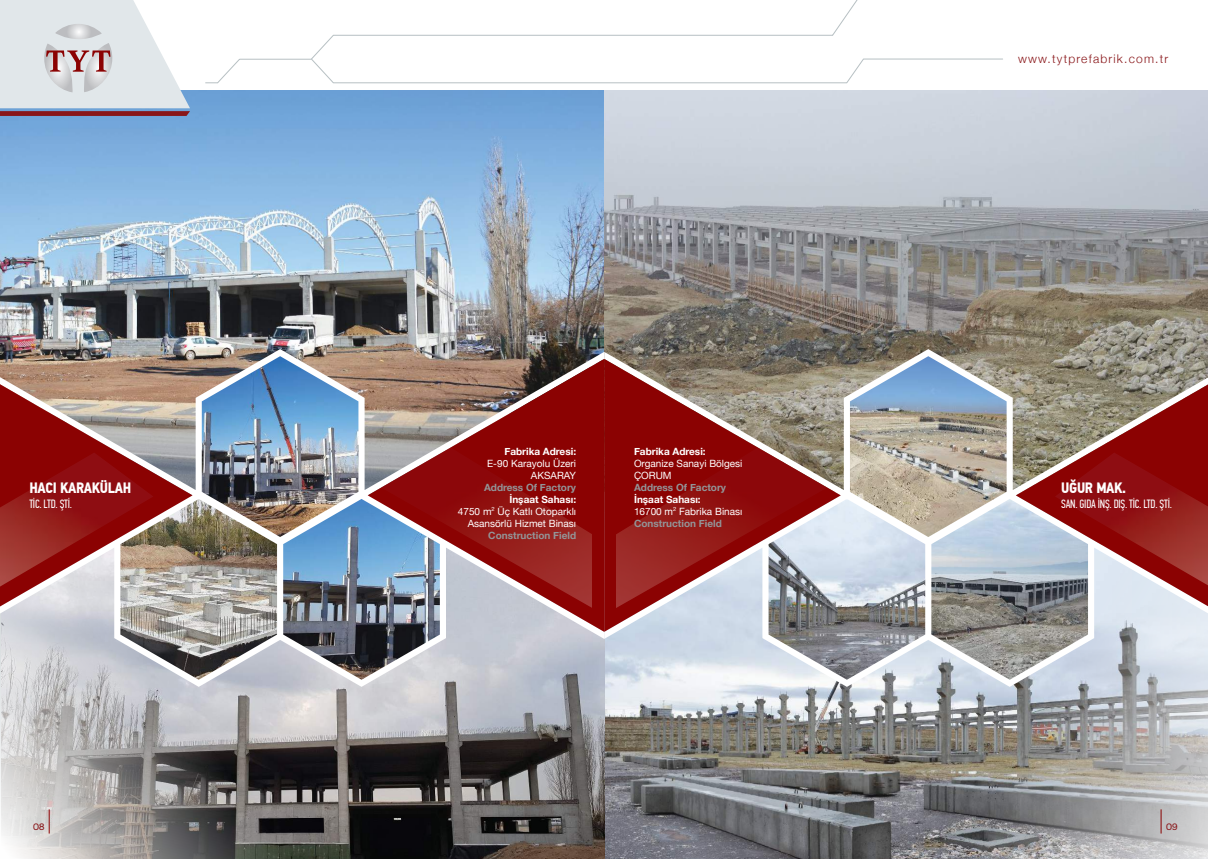
<style>
.page{position:relative;width:1208px;height:859px;background:#fff}
.page>*{position:absolute;margin:0;border:0;box-sizing:border-box;transform-origin:0 0}
.t1{font:700 15px "PF Din Text Cond Pro";letter-spacing:-.02em;color:#fff}
.t2{font:12px "PF Din Text Comp Pro";letter-spacing:-.02em;color:#fff}
.t3{font:300 12px "Helvetica Neue";letter-spacing:.1em;color:#891619}
.t4{font:10px/12px "Helvetica Neue";color:#fff;text-align:right}
.t5{font:700 10px "Helvetica Neue";color:#939598}
.t6{font:700 10px "Helvetica Neue";color:#fff}
.t7{font:10px "PF Encore Sans Pro";color:#891619}
.s1{font-weight:700}
.s2{font-weight:700;color:#939598}
</style>
<div class="page">
<img style="left:604px;top:687px;width:603px;height:172px">
<img style="left:1px;top:687px;width:603px;height:172px">
<img style="left:0;top:90px;width:604px;height:259px">
<img style="left:604px;top:90px;width:604px;height:259px">
<svg style="left:0;top:349px;width:604px;height:338px;background:#b9b5b5"></svg>
<svg style="left:0;top:384px;width:193px;height:222px;background:#b0827c"></svg>
<svg style="left:368px;top:359px;width:236px;height:273px;background:#9c645f"></svg>
<img style="left:202px;top:356px;width:156px;height:181px">
<img style="left:120px;top:499px;width:157px;height:181px">
<img style="left:283px;top:499px;width:157px;height:181px">
<img style="left:381px;top:448px;width:210px;height:160px">
<img style="left:0;top:452px;width:153px;height:135px">
<svg style="left:604px;top:349px;width:604px;height:338px;background:#bdc0c1"></svg>
<svg style="left:1015px;top:384px;width:193px;height:222px;background:#a0796e"></svg>
<svg style="left:604px;top:359px;width:236px;height:273px;background:#9b6962"></svg>
<img style="left:850px;top:356px;width:156px;height:181px">
<img style="left:931px;top:499px;width:157px;height:181px">
<img style="left:768px;top:499px;width:157px;height:181px">
<img style="left:617px;top:448px;width:210px;height:160px">
<img style="left:1055px;top:452px;width:153px;height:134px">
<svg style="left:311px;top:0;width:692px;height:83px"></svg>
<svg style="left:205px;top:59px;width:106px;height:24px"></svg>
<svg style="left:0;top:0;width:190px;height:116px;background:#dad9dc"></svg>
<svg style="left:1160px;top:809px;width:1px;height:24px"></svg>
<svg style="left:49px;top:809px;width:1px;height:24px"></svg>
<h1 class="t1" style="left:29px;top:479px;width:103px">HACI KARAKÜLAH</h1>
<p class="t2" style="left:29px;top:497px;width:44px">TİC. LTD. ŞTİ.</p>
<p class="t6" style="left:504px;top:443px;width:73px">Fabrika Adresi:</p>
<p class="t4" style="left:487px;top:458px;width:90px">E-90 Karayolu Üzeri<br>AKSARAY</p>
<p class="t5" style="left:484px;top:479px;width:94px">Address Of Factory</p>
<p class="t4" style="left:458px;top:494px;width:120px"><span class="s1">İnşaat Sahası:<br></span>4750 m<sup>2</sup> Üç Katlı Otoparklı<br>Asansörlü Hizmet Binası</p>
<p class="t5" style="left:488px;top:527px;width:89px">Construction Field</p>
<p class="t6" style="left:634px;top:443px;width:73px">Fabrika Adresi:</p>
<p class="t4" style="left:634px;top:458px;width:110px;text-align:left">Organize Sanayi Bölgesi<br>ÇORUM</p>
<p class="t5" style="left:634px;top:479px;width:94px">Address Of Factory</p>
<p class="t4" style="left:634px;top:494px;width:110px;text-align:left"><span class="s1">İnşaat Sahası:<br></span>16700 m<sup>2</sup> Fabrika Binası<br><span class="s2">Construction Field</span></p>
<p class="t3" style="left:1018px;top:49px;width:152px">www.tytprefabrik.com.tr</p>
<h1 class="t1" style="left:1061px;top:479px;width:66px">UĞUR MAK.</h1>
<p class="t2" style="left:1061px;top:497px;width:112px">SAN. GIDA İNŞ. DIŞ. TİC. LTD. ŞTİ.</p>
<p class="t7" style="left:33px;top:820px;width:13px">08</p>
<p class="t7" style="left:1166px;top:820px;width:13px">09</p>
</div>
